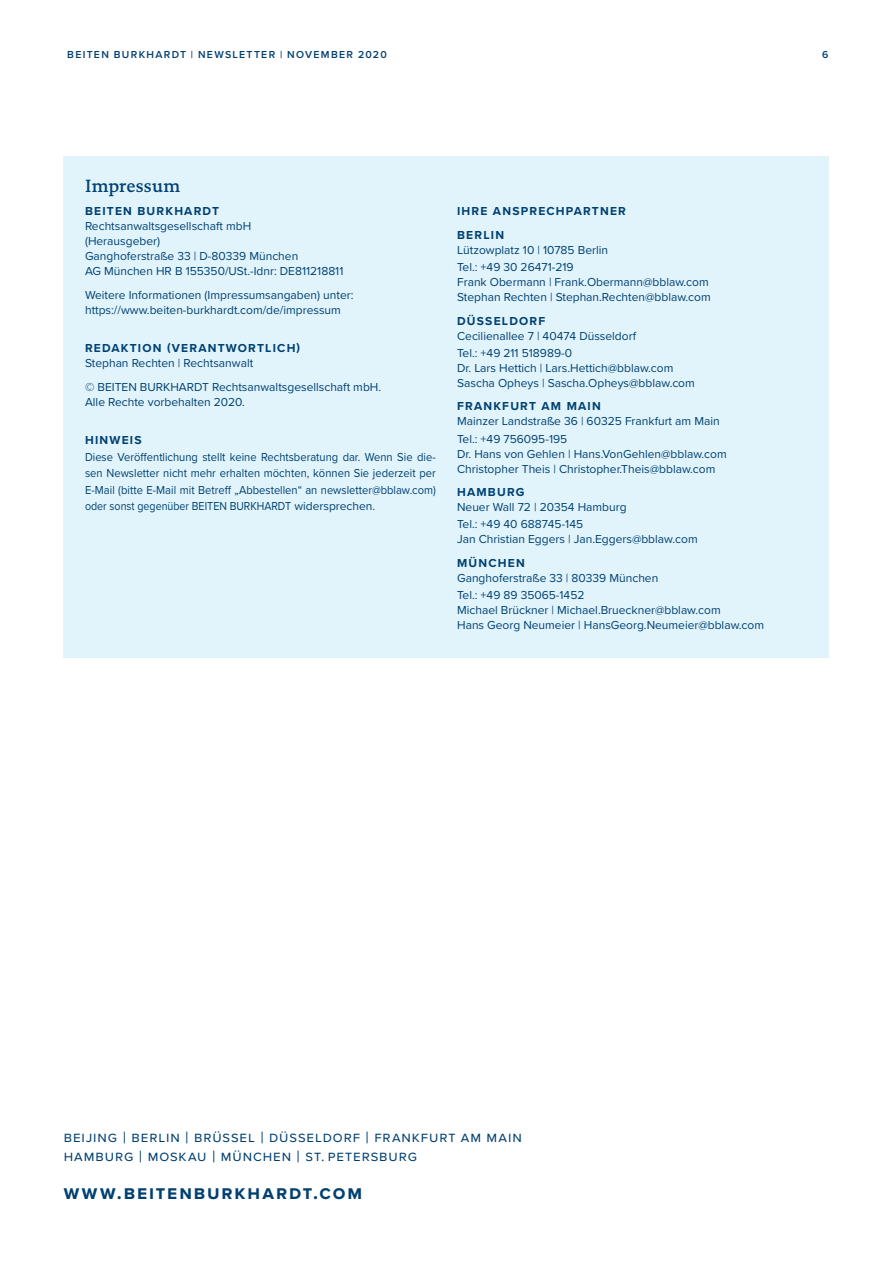
<style>
.page{position:relative;width:893px;height:1263px;background:#fff}
.page>*{position:absolute;margin:0;border:0;box-sizing:border-box;transform-origin:0 0}
.Frimenname_Webseite{font:700 19.5px "Proxima Nova";letter-spacing:.095em;color:#004071}
.Impressum_H1{font:500 18px "DTL Documenta TOT";letter-spacing:.01em;color:#004071}
.Adresse_Standorte{font:15px/18.8px "Proxima Nova";letter-spacing:.06em;color:#004071}
.Impressum{font:12px/15px "Proxima Nova";color:#004071}
.Hinweis_Impressum{font:12px/16.5px "Proxima Nova";color:#004071;text-align:justify;scale:.93 1}
.Impressum-2{font:700 12px "Proxima Nova";letter-spacing:.1em;color:#004071}
.Hinweis_Impressum-2{font:700 12px "Proxima Nova";letter-spacing:.1em;color:#004071}
.t1{font:600 10.5px "Proxima Nova";letter-spacing:.125em;color:#004071}
.s1{font-weight:700}
.s2{font-size:16.5px}
</style>
<div class="page">
<div style="left:64px;top:157px;width:765px;height:501px;background:#e1f4fc"></div>
<p class="t1" style="left:67px;top:47px;width:321px">BEITEN BURKHARDT | NEWSLETTER | NOVEMBER 2020</p>
<p class="t1" style="left:822px;top:47px;width:8px">6</p>
<p class="Impressum_H1" style="left:85px;top:175px;width:97px">Impressum</p>
<p class="Impressum" style="left:85px;top:203px;width:260px"><span class="s1">BEITEN BURKHARDT<br></span>Rechtsanwaltsgesellschaft mbH<br>(Herausgeber)<br>Ganghoferstraße 33 | D-80339 München<br>AG München HR B 155350/USt.-Idnr: DE811218811</p>
<p class="Impressum" style="left:85px;top:287px;width:270px">Weitere Informationen (Impressumsangaben) unter: https://www.beiten-burkhardt.com/de/impressum</p>
<p class="Impressum" style="left:85px;top:340px;width:217px"><span class="s1">REDAKTION (VERANTWORTLICH)<br></span>Stephan Rechten | Rechtsanwalt</p>
<p class="Impressum" style="left:85px;top:379px;width:298px">© BEITEN BURKHARDT Rechtsanwaltsgesellschaft mbH.<br>Alle Rechte vorbehalten 2020.</p>
<p class="Hinweis_Impressum-2" style="left:85px;top:431px;width:58px">HINWEIS</p>
<p class="Hinweis_Impressum" style="left:85px;top:448px;width:379px">Diese Veröffentlichung stellt keine Rechtsberatung dar. Wenn Sie die&shy;sen Newsletter nicht mehr erhalten möchten, können Sie jederzeit per E-Mail (bitte E-Mail mit Betreff „Abbestellen“ an newsletter@bblaw.com) oder sonst gegenüber BEITEN BURKHARDT widersprechen.</p>
<p class="Impressum-2" style="left:457px;top:202px;width:170px">IHRE ANSPRECHPARTNER</p>
<p class="Impressum" style="left:457px;top:227px;width:152px"><span class="s1">BERLIN<br></span>Lützowplatz 10 | 10785 Berlin</p>
<p class="Impressum" style="left:457px;top:259px;width:255px">Tel.: +49 30 26471-219<br>Frank Obermann | Frank.Obermann@bblaw.com<br>Stephan Rechten | Stephan.Rechten@bblaw.com</p>
<p class="Impressum" style="left:457px;top:313px;width:181px"><span class="s1">DÜSSELDORF<br></span>Cecilienallee 7 | 40474 Düsseldorf</p>
<p class="Impressum" style="left:457px;top:345px;width:239px">Tel.: +49 211 518989-0<br>Dr. Lars Hettich | Lars.Hettich@bblaw.com<br>Sascha Opheys | Sascha.Opheys@bblaw.com</p>
<p class="Impressum" style="left:457px;top:398px;width:264px"><span class="s1">FRANKFURT AM MAIN<br></span>Mainzer Landstraße 36 | 60325 Frankfurt am Main</p>
<p class="Impressum" style="left:457px;top:431px;width:271px">Tel.: +49 756095-195<br>Dr. Hans von Gehlen | Hans.VonGehlen@bblaw.com</p>
<p class="Impressum" style="left:457px;top:461px;width:260px">Christopher Theis | Christopher.Theis@bblaw.com</p>
<p class="Impressum" style="left:457px;top:484px;width:171px"><span class="s1">HAMBURG<br></span>Neuer Wall 72 | 20354 Hamburg</p>
<p class="Impressum" style="left:457px;top:516px;width:242px">Tel.: +49 40 688745-145<br>Jan Christian Eggers | Jan.Eggers@bblaw.com</p>
<p class="Impressum" style="left:457px;top:555px;width:203px"><span class="s1">MÜNCHEN<br></span>Ganghoferstraße 33 | 80339 München</p>
<p class="Impressum" style="left:457px;top:587px;width:265px">Tel.: +49 89 35065-1452<br>Michael Brückner | Michael.Brueckner@bblaw.com</p>
<p class="Impressum" style="left:457px;top:617px;width:308px">Hans Georg Neumeier | HansGeorg.Neumeier@bblaw.com</p>
<p class="Adresse_Standorte" style="left:64px;top:1127px;width:460px">beijing <span class="s2">|</span> berlin <span class="s2">|</span> brüssel <span class="s2">|</span> düsseldorf <span class="s2">|</span> frankfurt am main hamburg <span class="s2">|</span> moskau <span class="s2">|</span> münchen <span class="s2">|</span> st. petersburg</p>
<p class="Frimenname_Webseite" style="left:64px;top:1178px;width:300px">www.beitenburkhardt.com</p>
</div>
